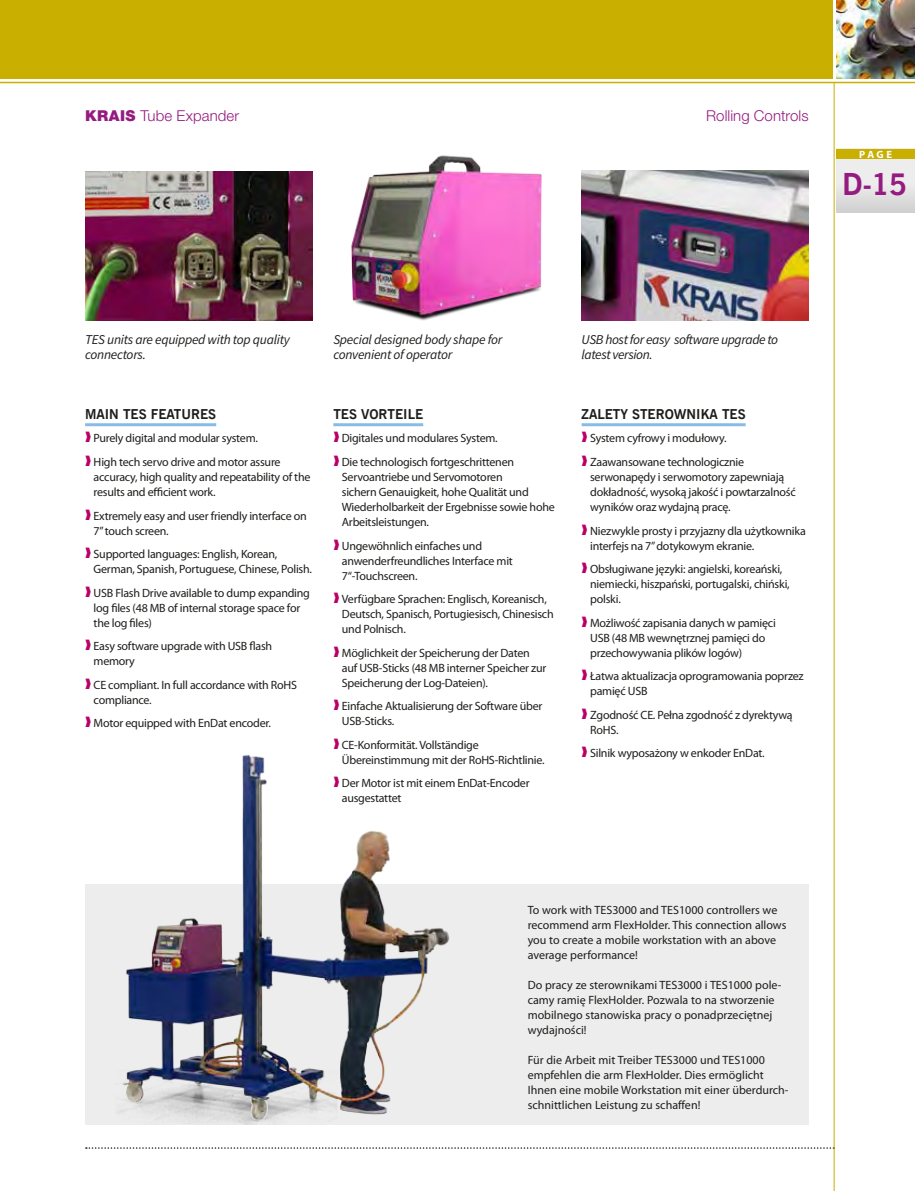
<style>
.page{position:relative;width:915px;height:1191px;background:#fff}
.page>*{position:absolute;margin:0;border:0;box-sizing:border-box;transform-origin:0 0}
.t1{font:700 30px "News Goth EU";color:#951b81}
.t2{font:300 15px "Helvetica Neue LT Pro";letter-spacing:.005em;color:#951b81}
.t3{font:italic 13.5px/15px "Source Sans Pro";letter-spacing:-.02em;color:#1d1d1b}
.t4{font:700 13.5px "News Goth EU";color:#1d1d1b}
.t5{font:12px/15px "Myriad Pro";letter-spacing:-.02em;color:#1d1d1b}
.t6{font:12px/15px "Myriad Pro";color:#1d1d1b}
.t7{font:700 10.5px "Myriad Pro";color:#fff}
.s1{font-weight:900}
</style>
<div class="page">
<svg style="left:836px;top:158px;width:78px;height:55px;background:#e4e3e0"></svg>
<svg style="left:86px;top:1147px;width:747px;height:1px"></svg>
<div style="left:0;top:0;width:831px;height:79px;background:#c9b000"></div>
<img style="left:836px;top:0;width:78px;height:79px">
<div style="left:836px;top:149px;width:78px;height:9px;background:#c9b000"></div>
<hr style="left:833px;top:82px;width:1px;height:1109px;background:#c9b000">
<hr style="left:0;top:82px;width:914px;height:1px;background:#c9b000">
<div style="left:85px;top:884px;width:723px;height:240px;background:#ededed"></div>
<hr style="left:85px;top:423px;width:131px;height:3px;background:#88bce7">
<hr style="left:333px;top:423px;width:90px;height:3px;background:#88bce7">
<hr style="left:581px;top:423px;width:164px;height:3px;background:#88bce7">
<img style="left:85px;top:171px;width:227px;height:150px">
<img style="left:581px;top:171px;width:227px;height:150px">
<img style="left:351px;top:155px;width:191px;height:166px">
<img style="left:118px;top:754px;width:332px;height:370px">
<svg style="left:334px;top:776px;width:5px;height:11px"></svg>
<p class="t2" style="left:85px;top:106px;width:156px"><span class="s1">KRAIS</span> Tube Expander</p>
<p class="t2" style="left:706px;top:106px;width:104px">Rolling Controls</p>
<p class="t7" style="left:859px;top:147px;width:34px">PAGE</p>
<h1 class="t1" style="left:841px;top:165px;width:66px">D-15</h1>
<p class="t3" style="left:85px;top:332px;width:206px">TES units are equipped with top quality connectors.</p>
<p class="t3" style="left:581px;top:332px;width:198px">USB host for easy software upgrade to latest version.</p>
<p class="t3" style="left:333px;top:332px;width:170px">Special designed body shape for convenient of operator</p>
<p class="t4" style="left:85px;top:406px;width:133px">MAIN TES FEATURES</p>
<p class="t5" style="left:94px;top:426px;width:188px;line-height:23.5px">Purely digital and modular system.<br>High tech servo drive and motor assure</p>
<p class="t5" style="left:94px;top:469px;width:218px">accuracy, high quality and repeatability of the results and efficient work.</p>
<p class="t5" style="left:94px;top:508px;width:214px">Extremely easy and user friendly interface on<br>7” touch screen.</p>
<p class="t5" style="left:94px;top:546px;width:220px">Supported languages: English, Korean,<br>German, Spanish, Portuguese, Chinese, Polish.</p>
<p class="t5" style="left:94px;top:585px;width:218px">USB Flash Drive available to dump expanding log files (48 MB of internal storage space for the log files)</p>
<p class="t5" style="left:94px;top:638px;width:180px">Easy software upgrade with USB flash memory</p>
<p class="t5" style="left:94px;top:677px;width:205px">CE compliant. In full accordance with RoHS compliance.</p>
<p class="t5" style="left:94px;top:715px;width:179px">Motor equipped with EnDat encoder.</p>
<p class="t4" style="left:333px;top:406px;width:91px">TES VORTEILE</p>
<p class="t5" style="left:342px;top:426px;width:174px;line-height:23.5px">Digitales und modulares System.<br>Die technologisch fortgeschrittenen</p>
<p class="t5" style="left:342px;top:469px;width:214px">Servoantriebe und Servomotoren<br>sichern Genauigkeit, hohe Qualität und Wiederholbarkeit der Ergebnisse sowie hohe Arbeitsleistungen.</p>
<p class="t5" style="left:342px;top:538px;width:172px">Ungewöhnlich einfaches und anwenderfreundliches Interface mit<br>7“-Touchscreen.</p>
<p class="t5" style="left:342px;top:591px;width:213px">Verfügbare Sprachen: Englisch, Koreanisch,<br>Deutsch, Spanisch, Portugiesisch, Chinesisch und Polnisch.</p>
<p class="t5" style="left:342px;top:645px;width:206px">Möglichkeit der Speicherung der Daten auf USB-Sticks (48 MB interner Speicher zur<br>Speicherung der Log-Dateien).</p>
<p class="t5" style="left:342px;top:698px;width:202px">Einfache Aktualisierung der Software über<br>USB-Sticks.</p>
<p class="t5" style="left:342px;top:737px;width:204px">CE-Konformität. Vollständige<br>Übereinstimmung mit der RoHS-Richtlinie.</p>
<p class="t5" style="left:342px;top:775px;width:189px">Der Motor ist mit einem EnDat-Encoder ausgestattet</p>
<p class="t4" style="left:581px;top:406px;width:165px">ZALETY STEROWNIKA TES</p>
<p class="t5" style="left:590px;top:426px;width:155px;line-height:23.5px">System cyfrowy i modułowy.<br>Zaawansowane technologicznie</p>
<p class="t5" style="left:590px;top:469px;width:207px">serwonapędy i serwomotory zapewniają dokładność, wysoką jakość i powtarzalność wyników oraz wydajną pracę.</p>
<p class="t5" style="left:590px;top:523px;width:217px">Niezwykle prosty i przyjazny dla użytkownika interfejs na 7” dotykowym ekranie.</p>
<p class="t5" style="left:590px;top:561px;width:201px">Obsługiwane języki: angielski, koreański, niemiecki, hiszpański, portugalski, chiński, polski.</p>
<p class="t5" style="left:590px;top:615px;width:187px">Możliwość zapisania danych w pamięci<br>USB (48 MB wewnętrznej pamięci do przechowywania plików logów)</p>
<p class="t5" style="left:590px;top:668px;width:215px">Łatwa aktualizacja oprogramowania poprzez pamięć USB</p>
<p class="t5" style="left:590px;top:707px;width:204px">Zgodność CE. Pełna zgodność z dyrektywą<br>RoHS.</p>
<p class="t5" style="left:590px;top:745px;width:176px">Silnik wyposażony w enkoder EnDat.</p>
<p class="t6" style="left:527px;top:902px;width:260px">To work with TES3000 and TES1000 controllers we recommend arm FlexHolder. This connection allows you to create a mobile workstation with an above average performance!</p>
<p class="t6" style="left:527px;top:977px;width:255px">Do pracy ze sterownikami TES3000 i TES1000 pole&shy;camy ramię FlexHolder. Pozwala to na stworzenie mobilnego stanowiska pracy o ponadprzeciętnej wydajności!</p>
<p class="t6" style="left:527px;top:1052px;width:262px">Für die Arbeit mit Treiber TES3000 und TES1000 empfehlen die arm FlexHolder. Dies ermöglicht Ihnen eine mobile Workstation mit einer überdurch&shy;schnittlichen Leistung zu schaffen!</p>
</div>
